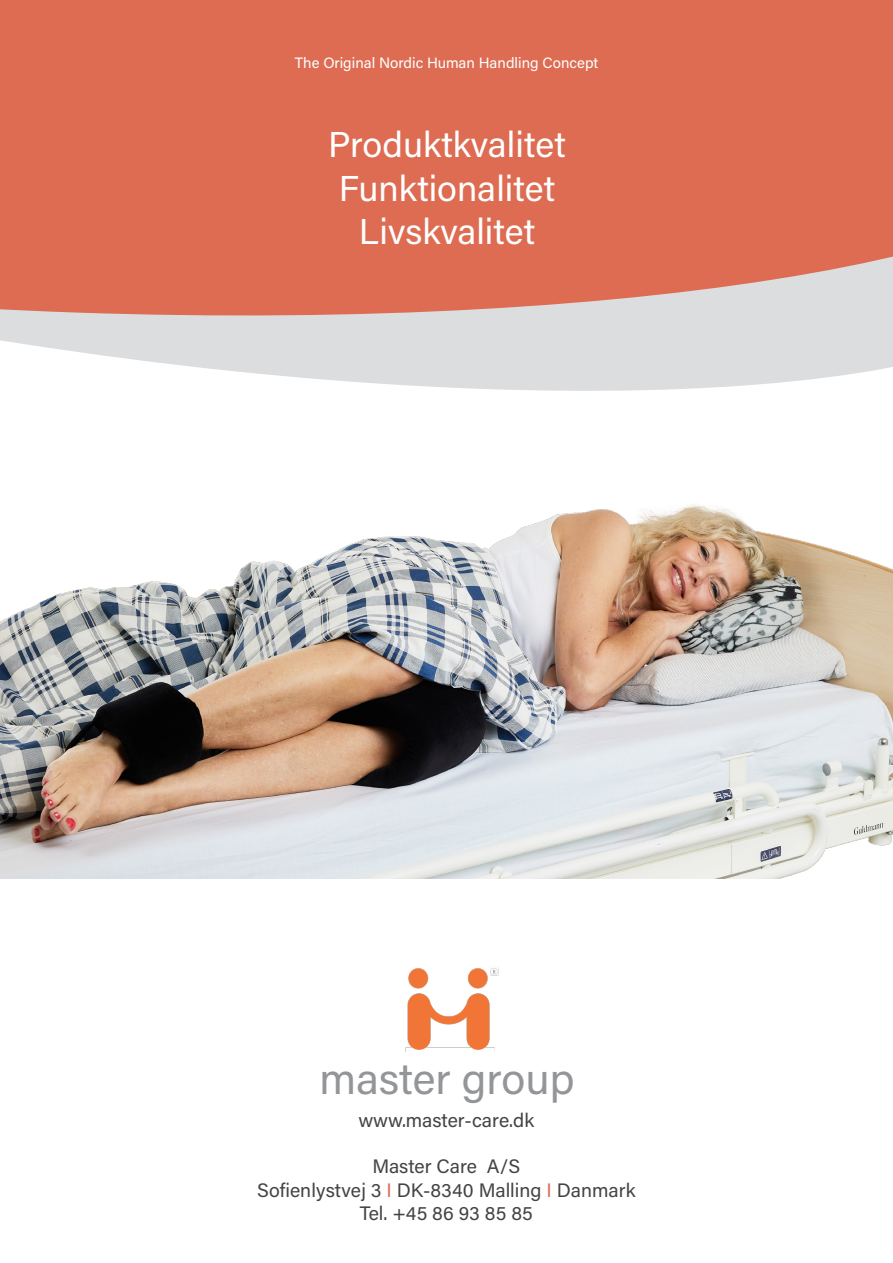
<style>
.page{position:relative;width:893px;height:1263px;background:#fff}
.page>*{position:absolute;margin:0;border:0;box-sizing:border-box;transform-origin:0 0}
.t1{font:43.5px "Acumin Variable Concept";letter-spacing:-.005em;color:#939598}
.t2{font:36px "Acumin Variable Concept";color:#fff}
.t3{font:19.5px "Acumin Variable Concept";color:#434346}
.t4{font:15px "Acumin Variable Concept";color:#fff}
.s1{color:#dd6c53}
</style>
<div class="page">
<svg style="left:0;top:332px;width:893px;height:59px;fill:#dcdddf"></svg>
<svg style="left:0;top:0;width:893px;height:332px;fill:#dd6c53"></svg>
<img style="left:405px;top:967px;width:94px;height:84px">
<img style="left:0;top:504px;width:893px;height:375px">
<p class="t4" style="left:295px;top:52px;width:305px">The Original Nordic Human Handling Concept</p>
<p class="t2" style="left:328px;top:120px;width:239px">Produktkvalitet</p>
<p class="t2" style="left:339px;top:163px;width:218px">Funktionalitet</p>
<p class="t2" style="left:359px;top:206px;width:178px">Livskvalitet</p>
<p class="t1" style="left:320px;top:1049px;width:256px">master group</p>
<p class="t3" style="left:358px;top:1106px;width:177px">www.master-care.dk</p>
<p class="t3" style="left:372px;top:1153px;width:149px">Master Care A/S</p>
<p class="t3" style="left:257px;top:1177px;width:380px">Sofienlystvej 3 <span class="s1">I</span> DK-8340 Malling <span class="s1">I</span> Danmark</p>
<p class="t3" style="left:360px;top:1200px;width:175px">Tel. +45 86 93 85 85</p>
</div>
